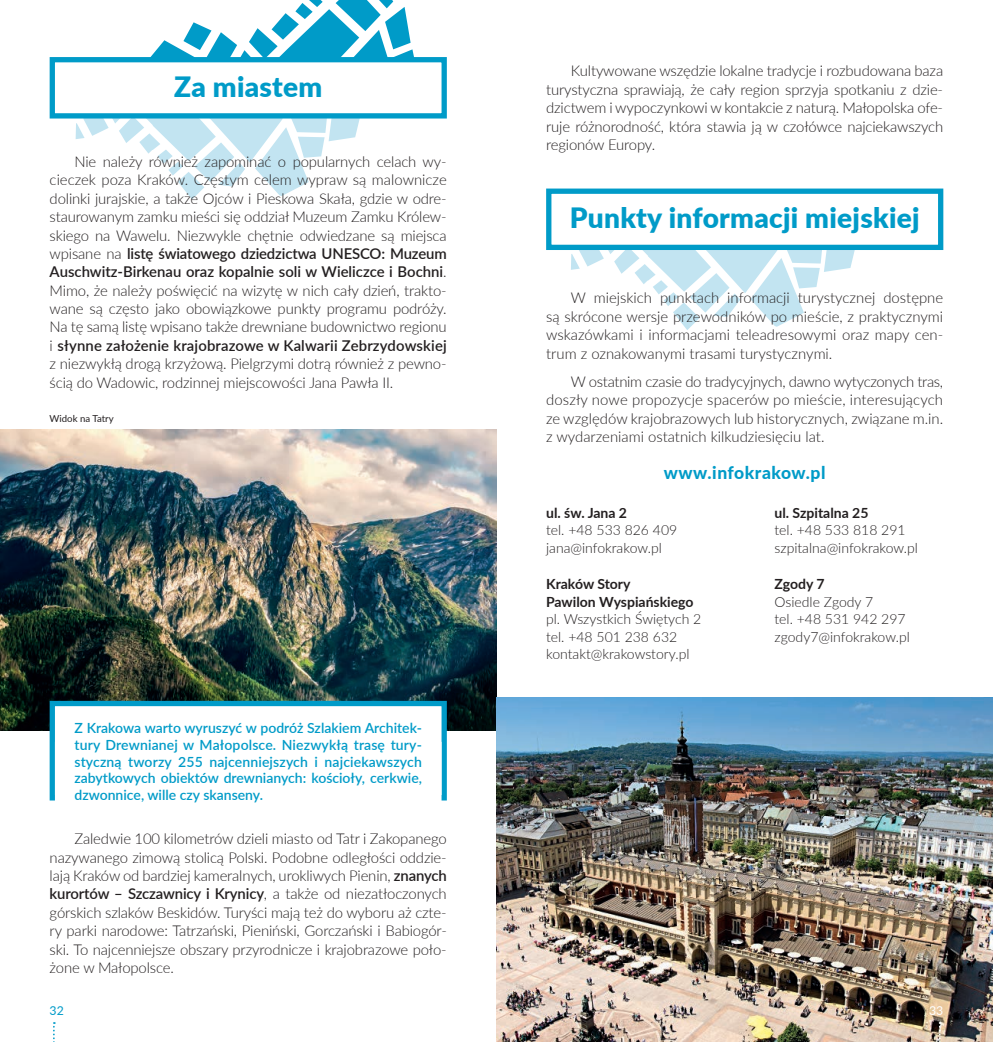
<style>
.page{position:relative;width:993px;height:1042px;background:#fff}
.page>*{position:absolute;margin:0;border:0;box-sizing:border-box;transform-origin:0 0}
.t1{font:900 28px "Lato";letter-spacing:.01em;color:#009bc8}
.t2{font:800 17.5px "Lato";letter-spacing:.03em;color:#009bc8}
.t3{font:300 14.88px/18.4px "Lato";letter-spacing:-.01em;color:#231f20;text-align:justify}
.t4{font:600 14px/16.8px "Lato";color:#009bc8;text-align:justify}
.t5{font:300 14px/17.5px "Lato";color:#231f20}
.t6{font:700 14px/17.5px "Lato";color:#231f20}
.t7{font:12.25px "Lato";color:#009bc8}
.t8{font:12.25px "Lato";color:#fff}
.t9{font:9.62px "Lato";color:#231f20}
.s1{font-weight:600}
</style>
<div class="page">
<img style="left:0;top:429px;width:496px;height:301px">
<svg style="left:49px;top:0;width:398px;height:199px"></svg>
<svg style="left:546px;top:188px;width:398px;height:142px"></svg>
<svg style="left:47px;top:698px;width:402px;height:103px;background:#287789"></svg>
<svg style="left:52px;top:703px;width:392px;height:98px"></svg>
<img style="left:496px;top:697px;width:496px;height:345px">
<svg style="left:938px;top:1022px;width:2px;height:20px"></svg>
<svg style="left:53px;top:1022px;width:2px;height:20px"></svg>
<h1 class="t1" style="left:174px;top:66px;width:150px">Za miastem</h1>
<p class="t3" style="left:50px;top:152px;width:398px;text-indent:25px">Nie należy również zapominać o popularnych celach wy&shy;cieczek poza Kraków. Częstym celem wypraw są malownicze dolinki jurajskie, a także Ojców i Pieskowa Skała, gdzie w odre&shy;staurowanym zamku mieści się oddział Muzeum Zamku Królew&shy;skiego na Wawelu. Niezwykle chętnie odwiedzane są miejsca wpisane na <span class="s1">listę światowego dziedzictwa UNESCO: Muzeum Auschwitz-Birkenau oraz kopalnie soli w Wieliczce i Bochni</span>.<br>Mimo, że należy poświęcić na wizytę w nich cały dzień, trakto&shy;wane są często jako obowiązkowe punkty programu podróży.<br>Na tę samą listę wpisano także drewniane budownictwo regionu i <span class="s1">słynne założenie krajobrazowe w Kalwarii Zebrzydowskiej </span>z niezwykłą drogą krzyżową. Pielgrzymi dotrą również z pewno&shy;ścią do Wadowic, rodzinnej miejscowości Jana Pawła II.</p>
<p class="t9" style="left:50px;top:411px;width:65px">Widok na Tatry</p>
<p class="t4" style="left:74px;top:719px;width:349px">Z Krakowa warto wyruszyć w podróż Szlakiem Architek&shy;tury Drewnianej w Małopolsce. Niezwykłą trasę tury&shy;styczną tworzy 255 najcenniejszych i najciekawszych zabytkowych obiektów drewnianych: kościoły, cerkwie, dzwonnice, wille czy skanseny.</p>
<p class="t3" style="left:50px;top:829px;width:398px;text-indent:25px">Zaledwie 100 kilometrów dzieli miasto od Tatr i Zakopanego nazywanego zimową stolicą Polski. Podobne odległości oddzie&shy;lają Kraków od bardziej kameralnych, urokliwych Pienin, <span class="s1">znanych kurortów – Szczawnicy i Krynicy</span>, a także od niezatłoczonych górskich szlaków Beskidów. Turyści mają też do wyboru aż czte&shy;ry parki narodowe: Tatrzański, Pieniński, Gorczański i Babiogór&shy;ski. To najcenniejsze obszary przyrodnicze i krajobrazowe poło&shy;żone w Małopolsce.</p>
<p class="t3" style="left:546px;top:61px;width:398px;text-indent:25px">Kultywowane wszędzie lokalne tradycje i rozbudowana baza turystyczna sprawiają, że cały region sprzyja spotkaniu z dzie&shy;dzictwem i wypoczynkowi w kontakcie z naturą. Małopolska ofe&shy;ruje różnorodność, która stawia ją w czołówce najciekawszych regionów Europy.</p>
<h1 class="t1" style="left:569px;top:197px;width:351px">Punkty informacji miejskiej</h1>
<p class="t3" style="left:546px;top:288px;width:398px;text-indent:25px">W miejskich punktach informacji turystycznej dostępne są skrócone wersje przewodników po mieście, z praktycznymi wskazówkami i informacjami teleadresowymi oraz mapy cen&shy;trum z oznakowanymi trasami turystycznymi.</p>
<p class="t3" style="left:546px;top:372px;width:398px;text-indent:25px">W ostatnim czasie do tradycyjnych, dawno wytyczonych tras, doszły nowe propozycje spacerów po mieście, interesujących ze względów krajobrazowych lub historycznych, związane m.in. z wydarzeniami ostatnich kilkudziesięciu lat.</p>
<p class="t2" style="left:663px;top:460px;width:163px">www.infokrakow.pl</p>
<p class="t6" style="left:546px;top:503px;width:82px">ul. św. Jana 2</p>
<p class="t5" style="left:546px;top:521px;width:133px">tel. +48 533 826 409 jana@infokrakow.pl</p>
<p class="t6" style="left:546px;top:574px;width:149px">Kraków Story<br>Pawilon Wyspiańskiego</p>
<p class="t5" style="left:546px;top:610px;width:157px">pl. Wszystkich Świętych 2 tel. +48 501 238 632 kontakt@krakowstory.pl</p>
<p class="t6" style="left:774px;top:503px;width:95px">ul. Szpitalna 25</p>
<p class="t5" style="left:774px;top:521px;width:145px">tel. +48 533 818 291 szpitalna@infokrakow.pl</p>
<p class="t6" style="left:774px;top:574px;width:52px">Zgody 7</p>
<p class="t5" style="left:774px;top:592px;width:137px">Osiedle Zgody 7<br>tel. +48 531 942 297 zgody7@infokrakow.pl</p>
<p class="t7" style="left:50px;top:1001px;width:16px">32</p>
<p class="t8" style="left:928px;top:1001px;width:16px">33</p>
</div>
